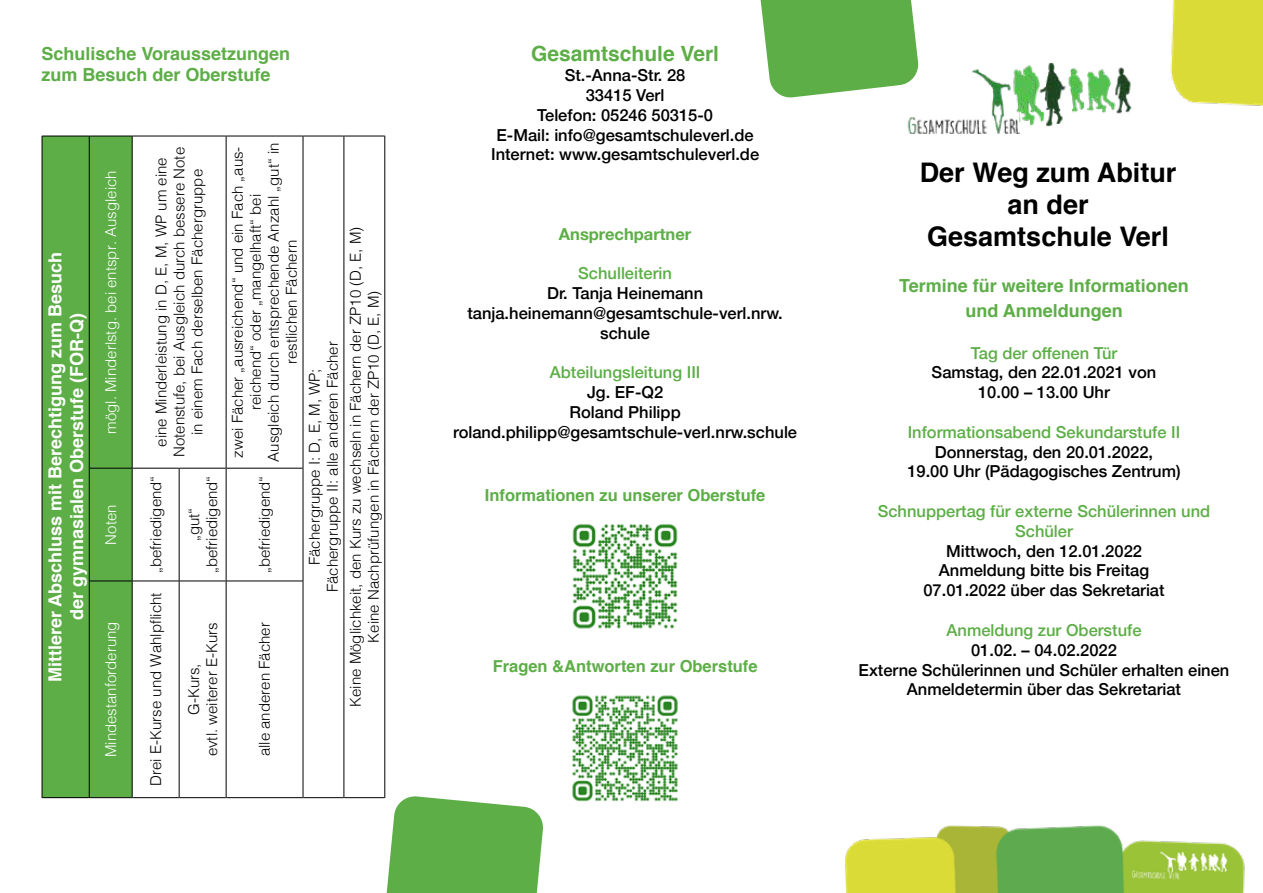
<style>
.page{position:relative;width:1263px;height:893px;background:#fff}
.page>*{position:absolute;margin:0;border:0;box-sizing:border-box;transform-origin:0 0}
.t1{font:700 27px/32.4px "Helvetica";color:#000;text-align:center}
.t2{font:700 21px "Helvetica";color:#5dae47}
.t3{font:700 18px/25.2px "Helvetica";color:#5dae47;text-align:center}
.t4{font:700 18px/21.6px "Helvetica";color:#fff;text-align:center}
.t5{font:500 16.5px/19.8px "Helvetica Neue";color:#000;text-align:center}
.t6{font:500 16.5px/19.8px "Helvetica Neue";color:#5dae47;text-align:center}
.t7{font:700 16.5px "Helvetica";color:#5dae47}
.t8{font:700 16.5px "Helvetica Neue";color:#5dae47}
.t9{font:300 15px/18px "Helvetica";color:#000;text-align:center}
.t10{font:300 15px "Helvetica";color:#fff}
</style>
<div class="page">
<img style="left:845px;top:825px;width:400px;height:68px">
<div style="left:1171px;top:0;width:92px;height:106px;background:#dbdb38"></div>
<img style="left:907px;top:37px;width:306px;height:97px">
<div style="left:42px;top:136px;width:47px;height:662px;background:#5dae47"></div>
<div style="left:90px;top:137px;width:42px;height:660px;background:#5dae47"></div>
<hr style="left:344px;top:797px;width:40px;height:1px;background:#000">
<hr style="left:344px;top:136px;width:40px;height:1px;background:#000">
<hr style="left:384px;top:581px;width:1px;height:217px;background:#000">
<hr style="left:384px;top:468px;width:1px;height:113px;background:#000">
<hr style="left:384px;top:136px;width:1px;height:332px;background:#000">
<hr style="left:42px;top:581px;width:1px;height:217px;background:#000">
<hr style="left:42px;top:797px;width:47px;height:1px;background:#000">
<hr style="left:42px;top:468px;width:1px;height:113px;background:#000">
<hr style="left:42px;top:136px;width:1px;height:332px;background:#000">
<hr style="left:42px;top:136px;width:47px;height:1px;background:#000">
<hr style="left:303px;top:797px;width:40px;height:1px;background:#000">
<hr style="left:303px;top:136px;width:40px;height:1px;background:#000">
<hr style="left:343px;top:581px;width:1px;height:217px;background:#000">
<hr style="left:343px;top:468px;width:1px;height:113px;background:#000">
<hr style="left:343px;top:136px;width:1px;height:332px;background:#000">
<hr style="left:89px;top:581px;width:1px;height:217px;background:#000">
<hr style="left:90px;top:797px;width:42px;height:1px;background:#000">
<hr style="left:89px;top:136px;width:1px;height:332px;background:#000">
<hr style="left:90px;top:136px;width:42px;height:1px;background:#000">
<hr style="left:303px;top:468px;width:1px;height:113px;background:#000">
<hr style="left:89px;top:468px;width:1px;height:113px;background:#000">
<hr style="left:90px;top:581px;width:42px;height:1px;background:#000">
<hr style="left:90px;top:468px;width:42px;height:1px;background:#000">
<hr style="left:132px;top:136px;width:1px;height:332px;background:#000">
<hr style="left:133px;top:136px;width:46px;height:1px;background:#000">
<hr style="left:179px;top:136px;width:47px;height:1px;background:#000">
<hr style="left:132px;top:468px;width:1px;height:113px;background:#000">
<hr style="left:133px;top:468px;width:46px;height:1px;background:#000">
<hr style="left:132px;top:581px;width:1px;height:217px;background:#000">
<hr style="left:133px;top:797px;width:46px;height:1px;background:#000">
<hr style="left:133px;top:581px;width:46px;height:1px;background:#000">
<hr style="left:179px;top:468px;width:1px;height:113px;background:#000">
<hr style="left:180px;top:468px;width:46px;height:1px;background:#000">
<hr style="left:226px;top:468px;width:1px;height:113px;background:#000">
<hr style="left:179px;top:581px;width:1px;height:217px;background:#000">
<hr style="left:180px;top:797px;width:46px;height:1px;background:#000">
<hr style="left:180px;top:581px;width:46px;height:1px;background:#000">
<hr style="left:226px;top:581px;width:1px;height:217px;background:#000">
<hr style="left:226px;top:797px;width:77px;height:1px;background:#000">
<hr style="left:226px;top:581px;width:77px;height:1px;background:#000">
<hr style="left:303px;top:581px;width:1px;height:217px;background:#000">
<hr style="left:226px;top:136px;width:1px;height:332px;background:#000">
<hr style="left:226px;top:468px;width:77px;height:1px;background:#000">
<hr style="left:226px;top:136px;width:77px;height:1px;background:#000">
<hr style="left:303px;top:136px;width:1px;height:332px;background:#000">
<svg style="left:760px;top:0;width:159px;height:99px;background:#73b960"></svg>
<svg style="left:383px;top:795px;width:160px;height:98px;background:#73b960"></svg>
<img style="left:572px;top:524px;width:106px;height:105px">
<img style="left:572px;top:695px;width:106px;height:107px">
<p class="t3" style="left:41px;top:43px;width:250px;line-height:21.6px;text-align:left">Schulische Voraussetzungen zum Besuch der Oberstufe</p>
<p class="t4" style="left:45px;top:682px;width:432px;rotate:-90deg">Mittlerer Abschluss mit Berechtigung zum Besuch der gymnasialen Oberstufe (FOR-Q)</p>
<p class="t10" style="left:98px;top:434px;width:265px;rotate:-90deg">mögl. Minderlstg. bei entspr. Ausgleich</p>
<p class="t10" style="left:98px;top:545px;width:42px;rotate:-90deg">Noten</p>
<p class="t10" style="left:98px;top:757px;width:137px;rotate:-90deg">Mindestanforderung</p>
<p class="t9" style="left:151px;top:457px;width:312px;rotate:-90deg">eine Minderleistung in D, E, M, WP um eine<br>Notenstufe, bei Ausgleich durch bessere Note in einem Fach derselben Fächergruppe</p>
<p class="t9" style="left:146px;top:573px;width:99px;rotate:-90deg">„befriedigend“</p>
<p class="t9" style="left:146px;top:786px;width:195px;rotate:-90deg">Drei E-Kurse und Wahlpflicht</p>
<p class="t9" style="left:184px;top:573px;width:99px;rotate:-90deg">„gut“ „befriedigend“</p>
<p class="t9" style="left:184px;top:756px;width:136px;rotate:-90deg">G-Kurs,<br>evtl. weiterer E-Kurs</p>
<p class="t9" style="left:228px;top:462px;width:321px;rotate:-90deg">zwei Fächer „ausreichend“ und ein Fach „aus&shy;reichend“ oder „mangelhaft“ bei<br>Ausgleich durch entsprechende Anzahl „gut“ in restlichen Fächern</p>
<p class="t9" style="left:255px;top:573px;width:99px;rotate:-90deg">„befriedigend“</p>
<p class="t9" style="left:255px;top:756px;width:136px;rotate:-90deg">alle anderen Fächer</p>
<p class="t9" style="left:304px;top:592px;width:252px;rotate:-90deg">Fächergruppe I: D, E, M, WP;<br>Fächergruppe II: alle anderen Fächer</p>
<p class="t9" style="left:345px;top:707px;width:482px;rotate:-90deg">Keine Möglichkeit, den Kurs zu wechseln in Fächern der ZP10 (D, E, M)<br>Keine Nachprüfungen in Fächern der ZP10 (D, E, M)</p>
<h2 class="t2" style="left:531px;top:37px;width:189px">Gesamtschule Verl</h2>
<p class="t5" style="left:491px;top:64px;width:270px">St.-Anna-Str. 28<br>33415 Verl<br>Telefon: 05246 50315-0<br>E-Mail: info@gesamtschuleverl.de<br>Internet: www.gesamtschuleverl.de</p>
<p class="t8" style="left:559px;top:221px;width:134px">Ansprechpartner</p>
<p class="t6" style="left:578px;top:262px;width:95px">Schulleiterin</p>
<p class="t5" style="left:467px;top:282px;width:317px">Dr. Tanja Heinemann tanja.heinemann@gesamtschule-verl.nrw. schule</p>
<p class="t6" style="left:550px;top:361px;width:152px">Abteilungsleitung III</p>
<p class="t5" style="left:453px;top:381px;width:345px">Jg. EF-Q2<br>Roland Philipp roland.philipp@gesamtschule-verl.nrw.schule</p>
<p class="t7" style="left:485px;top:482px;width:282px">Informationen zu unserer Oberstufe</p>
<p class="t7" style="left:493px;top:653px;width:266px">Fragen &amp;Antworten zur Oberstufe</p>
<h1 class="t1" style="left:920px;top:156px;width:258px">Der Weg zum Abitur an der<br>Gesamtschule Verl</h1>
<p class="t3" style="left:899px;top:273px;width:291px">Termine für weitere Informationen und Anmeldungen</p>
<p class="t6" style="left:971px;top:342px;width:148px">Tag der offenen Tür</p>
<p class="t5" style="left:932px;top:361px;width:226px">Samstag, den 22.01.2021 von<br>10.00 – 13.00 Uhr</p>
<p class="t6" style="left:908px;top:421px;width:274px">Informationsabend Sekundarstufe II</p>
<p class="t5" style="left:907px;top:441px;width:275px">Donnerstag, den 20.01.2022,<br>19.00 Uhr (Pädagogisches Zentrum)</p>
<p class="t6" style="left:878px;top:500px;width:334px">Schnuppertag für externe Schülerinnen und<br>Schüler</p>
<p class="t5" style="left:923px;top:540px;width:243px">Mittwoch, den 12.01.2022<br>Anmeldung bitte bis Freitag<br>07.01.2022 über das Sekretariat</p>
<p class="t6" style="left:946px;top:619px;width:196px">Anmeldung zur Oberstufe</p>
<p class="t5" style="left:859px;top:639px;width:372px">01.02. – 04.02.2022<br>Externe Schülerinnen und Schüler erhalten einen<br>Anmeldetermin über das Sekretariat</p>
</div>
